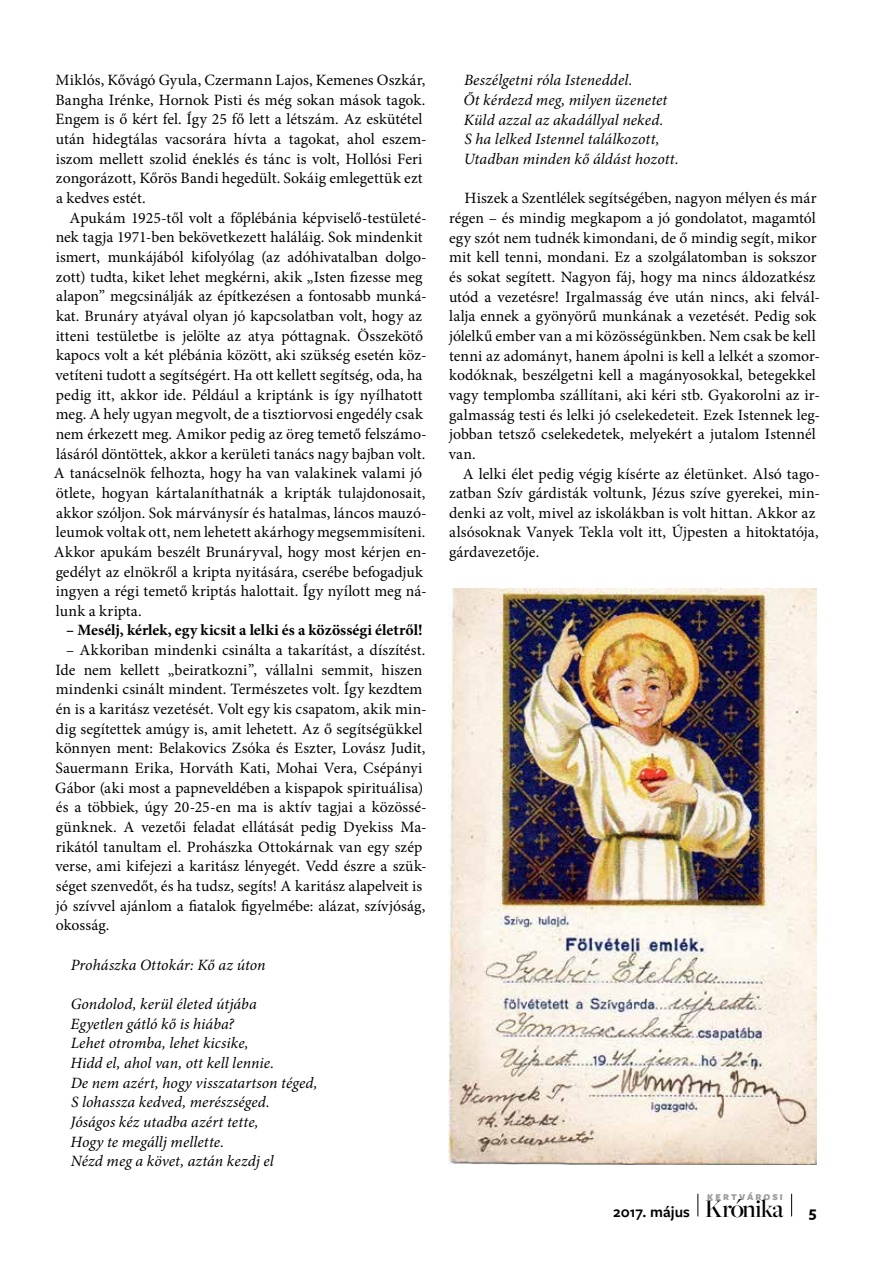
<style>
.page{position:relative;width:893px;height:1263px;background:#fff}
.page>*{position:absolute;margin:0;border:0;box-sizing:border-box;transform-origin:0 0}
.t1{font:500 26.4px "Freight Big Pro";letter-spacing:-.03em;color:#000}
.t2{font:15.75px/19.6px "Minion Pro";color:#000}
.t3{font:italic 15.75px/19.6px "Minion Pro";letter-spacing:.005em;color:#000}
.t4{font:700 15.75px "Minion Pro";letter-spacing:.005em;color:#000}
.t5{font:600 15.75px "Freight Sans Pro";letter-spacing:.005em;color:#000}
.t6{font:700 15.75px "Freight Sans Pro";color:#000}
.t7{font:900 9.3px "Freight Sans Pro";letter-spacing:.22em;color:#9d9d9c}
</style>
<div class="page">
<svg style="left:697px;top:1194px;width:1px;height:22px"></svg>
<svg style="left:791px;top:1194px;width:1px;height:22px"></svg>
<img style="left:449px;top:588px;width:367px;height:577px">
<p class="t2" style="left:55px;top:70px;width:373px">Miklós, Kővágó Gyula, Czermann Lajos, Kemenes Oszkár, Bangha Irénke, Hornok Pisti és még sokan mások tagok.<br>Engem is ő kért fel. Így 25 fő lett a létszám. Az eskütétel után hidegtálas vacsorára hívta a tagokat, ahol eszem&shy;iszom mellett szolid éneklés és tánc is volt, Hollósi Feri zongorázott, Kőrös Bandi hegedült. Sokáig emlegettük ezt a kedves estét.</p>
<p class="t2" style="left:54px;top:208px;width:374px;text-indent:16px">Apukám 1925-től volt a főplébánia képviselő-testületé&shy;nek tagja 1971-ben bekövetkezett haláláig. Sok mindenkit ismert, munkájából kifolyólag (az adóhivatalban dolgo&shy;zott) tudta, kiket lehet megkérni, akik „Isten fizesse meg alapon” megcsinálják az építkezésen a fontosabb munká&shy;kat. Brunáry atyával olyan jó kapcsolatban volt, hogy az itteni testületbe is jelölte az atya póttagnak. Összekötő kapocs volt a két plébánia között, aki szükség esetén köz&shy;vetíteni tudott a segítségért. Ha ott kellett segítség, oda, ha pedig itt, akkor ide. Például a kriptánk is így nyílhatott meg. A hely ugyan megvolt, de a tisztiorvosi engedély csak nem érkezett meg. Amikor pedig az öreg temető felszámo&shy;lásáról döntöttek, akkor a kerületi tanács nagy bajban volt.<br>A tanácselnök felhozta, hogy ha van valakinek valami jó ötlete, hogyan kártalaníthatnák a kripták tulajdonosait, akkor szóljon. Sok márványsír és hatalmas, láncos mauzó&shy;leumok voltak ott, nem lehetett akárhogy megsemmisíteni.<br>Akkor apukám beszélt Brunáryval, hogy most kérjen en&shy;gedélyt az elnökről a kripta nyitására, cserébe befogadjuk ingyen a régi temető kriptás halottait. Így nyílott meg ná&shy;lunk a kripta.</p>
<p class="t4" style="left:66px;top:619px;width:358px">– Mesélj, kérlek, egy kicsit a lelki és a közösségi életről!</p>
<p class="t2" style="left:55px;top:640px;width:373px;text-indent:11px">– Akkoriban mindenki csinálta a takarítást, a díszítést.<br>Ide nem kellett „beiratkozni”, vállalni semmit, hiszen mindenki csinált mindent. Természetes volt. Így kezdtem én is a karitász vezetését. Volt egy kis csapatom, akik min&shy;dig segítettek amúgy is, amit lehetett. Az ő segítségükkel könnyen ment: Belakovics Zsóka és Eszter, Lovász Judit, Sauermann Erika, Horváth Kati, Mohai Vera, Csépányi Gábor (aki most a papneveldében a kispapok spirituálisa) és a többiek, úgy 20-25-en ma is aktív tagjai a közössé&shy;günknek. A vezetői feladat ellátását pedig Dyekiss Ma&shy;rikától tanultam el. Prohászka Ottokárnak van egy szép verse, ami kifejezi a karitász lényegét. Vedd észre a szük&shy;séget szenvedőt, és ha tudsz, segíts! A karitász alapelveit is jó szívvel ajánlom a fiatalok figyelmébe: alázat, szívjóság, okosság.</p>
<p class="t3" style="left:71px;top:955px;width:196px">Prohászka Ottokár: Kő az úton</p>
<p class="t3" style="left:71px;top:994px;width:249px">Gondolod, kerül életed útjába<br>Egyetlen gátló kő is hiába?<br>Lehet otromba, lehet kicsike,<br>Hidd el, ahol van, ott kell lennie.<br>De nem azért, hogy visszatartson téged,<br>S lohassza kedved, merészséged.<br>Jóságos kéz utadba azért tette,<br>Hogy te megállj mellette.<br>Nézd meg a követ, aztán kezdj el</p>
<p class="t3" style="left:464px;top:70px;width:217px">Beszélgetni róla Isteneddel.<br>Őt kérdezd meg, milyen üzenetet<br>Küld azzal az akadállyal neked.<br>S ha lelked Istennel találkozott,<br>Utadban minden kő áldást hozott.</p>
<p class="t2" style="left:449px;top:188px;width:373px;text-indent:16px">Hiszek a Szentlélek segítségében, nagyon mélyen és már régen – és mindig megkapom a jó gondolatot, magamtól egy szót nem tudnék kimondani, de ő mindig segít, mikor mit kell tenni, mondani. Ez a szolgálatomban is sokszor és sokat segített. Nagyon fáj, hogy ma nincs áldozatkész utód a vezetésre! Irgalmasság éve után nincs, aki felvál&shy;lalja ennek a gyönyörű munkának a vezetését. Pedig sok jólelkű ember van a mi közösségünkben. Nem csak be kell tenni az adományt, hanem ápolni is kell a lelkét a szomor&shy;kodóknak, beszélgetni kell a magányosokkal, betegekkel vagy templomba szállítani, aki kéri stb. Gyakorolni az ir&shy;galmasság testi és lelki jó cselekedeteit. Ezek Istennek leg&shy;jobban tetsző cselekedetek, melyekért a jutalom Istennél van.</p>
<p class="t2" style="left:449px;top:464px;width:373px;text-indent:14px">A lelki élet pedig végig kísérte az életünket. Alsó tago&shy;zatban Szív gárdisták voltunk, Jézus szíve gyerekei, min&shy;denki az volt, mivel az iskolákban is volt hittan. Akkor az alsósoknak Vanyek Tekla volt itt, Újpesten a hitoktatója, gárdavezetője.</p>
<p class="t7" style="left:707px;top:1190px;width:77px">KERTVÁROSI</p>
<h1 class="t1" style="left:705px;top:1191px;width:80px">Krónika</h1>
<p class="t5" style="left:613px;top:1201px;width:78px">2017. május</p>
<p class="t6" style="left:809px;top:1200px;width:9px">5</p>
</div>
